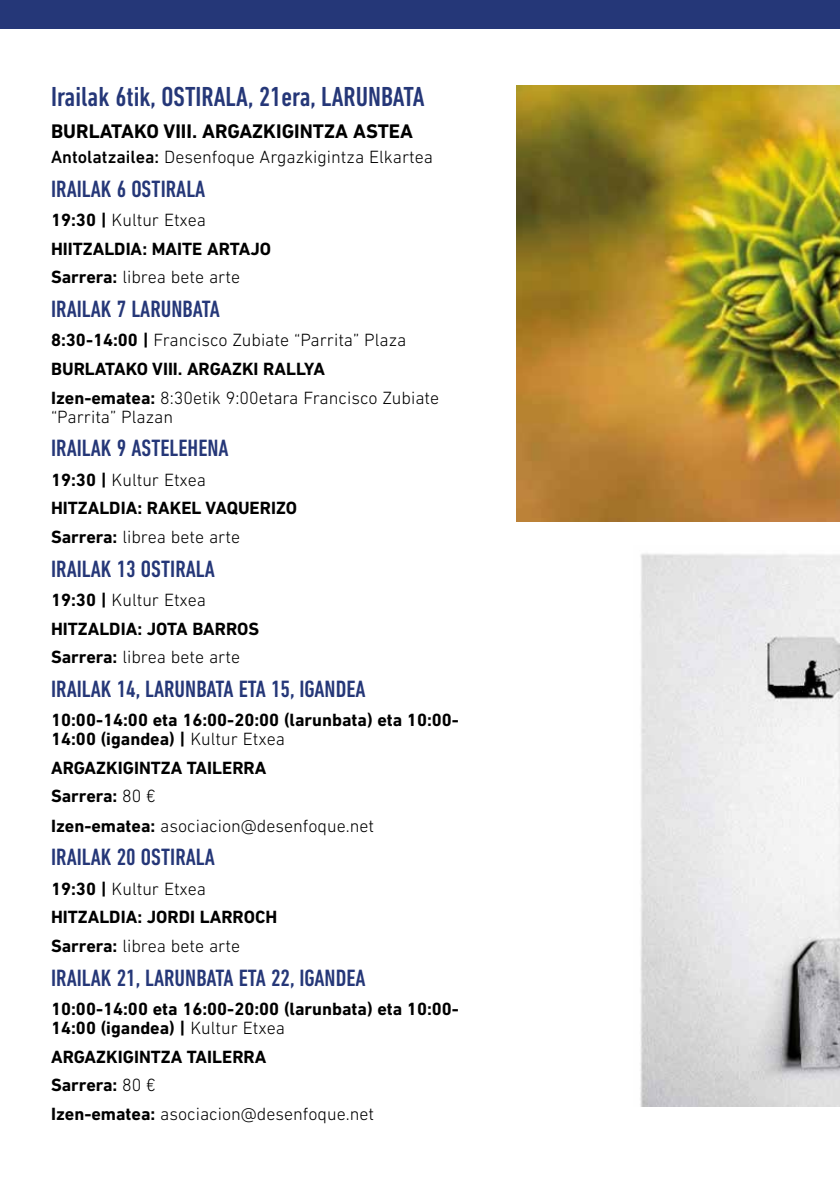
<style>
.page{position:relative;width:840px;height:1191px;background:#fff}
.page>*{position:absolute;margin:0;border:0;box-sizing:border-box;transform-origin:0 0}
.t1{font:500 condensed 28px "DIN Next LT Pro";color:#253778}
.t2{font:500 condensed 24px "DIN Next LT Pro";color:#253778}
.t3{font:700 20px "DIN Next LT Pro";color:#000}
.t4{font:700 18px/28.6px "DIN Next LT Pro";color:#000}
.t5{font:300 18px/28.6px "DIN Next LT Pro";color:#000}
.s1{font-weight:500}
.s2{font-weight:300}
.s3{font-weight:700}
</style>
<div class="page">
<div style="left:0;top:0;width:839px;height:28px;background:#253778"></div>
<img style="left:516px;top:85px;width:323px;height:437px">
<img style="left:640px;top:553px;width:199px;height:553px">
<h1 class="t1" style="left:51px;top:81px;width:375px">Irailak 6tik, OSTIRALA, 21era, LARUNBATA</h1>
<p class="t3" style="left:51px;top:120px;width:363px">BURLATAKO VIII. ARGAZKIGINTZA ASTEA</p>
<p class="t5" style="left:51px;top:142px;width:383px"><span class="s1">Antolatzailea:</span> Desenfoque Argazkigintza Elkartea</p>
<h2 class="t2" style="left:51px;top:175px;width:156px">IRAILAK 6 OSTIRALA</h2>
<p class="t4" style="left:51px;top:206px;width:221px">19:30 | <span class="s2">Kultur Etxea<br></span>HIITZALDIA: MAITE ARTAJO<br>Sarrera: <span class="s2">librea bete arte</span></p>
<h2 class="t2" style="left:51px;top:295px;width:170px">IRAILAK 7 LARUNBATA</h2>
<p class="t5" style="left:51px;top:326px;width:389px"><span class="s3">8:30-14:00 |</span> Francisco Zubiate “Parrita” Plaza<br><span class="s3">BURLATAKO VIII. ARGAZKI RALLYA<br>Izen-ematea:</span> 8:30etik 9:00etara Francisco Zubiate</p>
<p class="t5" style="left:51px;top:402px;width:123px">“Parrita” Plazan</p>
<h2 class="t2" style="left:51px;top:435px;width:179px">IRAILAK 9 ASTELEHENA</h2>
<p class="t4" style="left:51px;top:465px;width:247px">19:30 | <span class="s2">Kultur Etxea<br></span>HITZALDIA: RAKEL VAQUERIZO<br>Sarrera: <span class="s2">librea bete arte</span></p>
<h2 class="t2" style="left:51px;top:555px;width:165px">IRAILAK 13 OSTIRALA</h2>
<p class="t4" style="left:51px;top:585px;width:210px">19:30 | <span class="s2">Kultur Etxea<br></span>HITZALDIA: JOTA BARROS<br>Sarrera: <span class="s2">librea bete arte</span></p>
<h2 class="t2" style="left:51px;top:675px;width:316px">IRAILAK 14, LARUNBATA ETA 15, IGANDEA</h2>
<p class="t4" style="left:51px;top:710px;width:409px;line-height:19px">10:00-14:00 eta 16:00-20:00 (larunbata) eta 10:00-<br>14:00 (igandea) | <span class="s2">Kultur Etxea</span></p>
<p class="t4" style="left:51px;top:753px;width:324px">ARGAZKIGINTZA TAILERRA<br>Sarrera: <span class="s2">80 €<br></span>Izen-ematea: <span class="s2">asociacion@desenfoque.net</span></p>
<h2 class="t2" style="left:51px;top:843px;width:165px">IRAILAK 20 OSTIRALA</h2>
<p class="t4" style="left:51px;top:874px;width:228px">19:30 | <span class="s2">Kultur Etxea<br></span>HITZALDIA: JORDI LARROCH<br>Sarrera: <span class="s2">librea bete arte</span></p>
<h2 class="t2" style="left:51px;top:964px;width:316px">IRAILAK 21, LARUNBATA ETA 22, IGANDEA</h2>
<p class="t4" style="left:51px;top:999px;width:409px;line-height:19px">10:00-14:00 eta 16:00-20:00 (larunbata) eta 10:00-<br>14:00 (igandea) | <span class="s2">Kultur Etxea</span></p>
<p class="t4" style="left:51px;top:1042px;width:324px">ARGAZKIGINTZA TAILERRA<br>Sarrera: <span class="s2">80 €<br></span>Izen-ematea: <span class="s2">asociacion@desenfoque.net</span></p>
</div>
